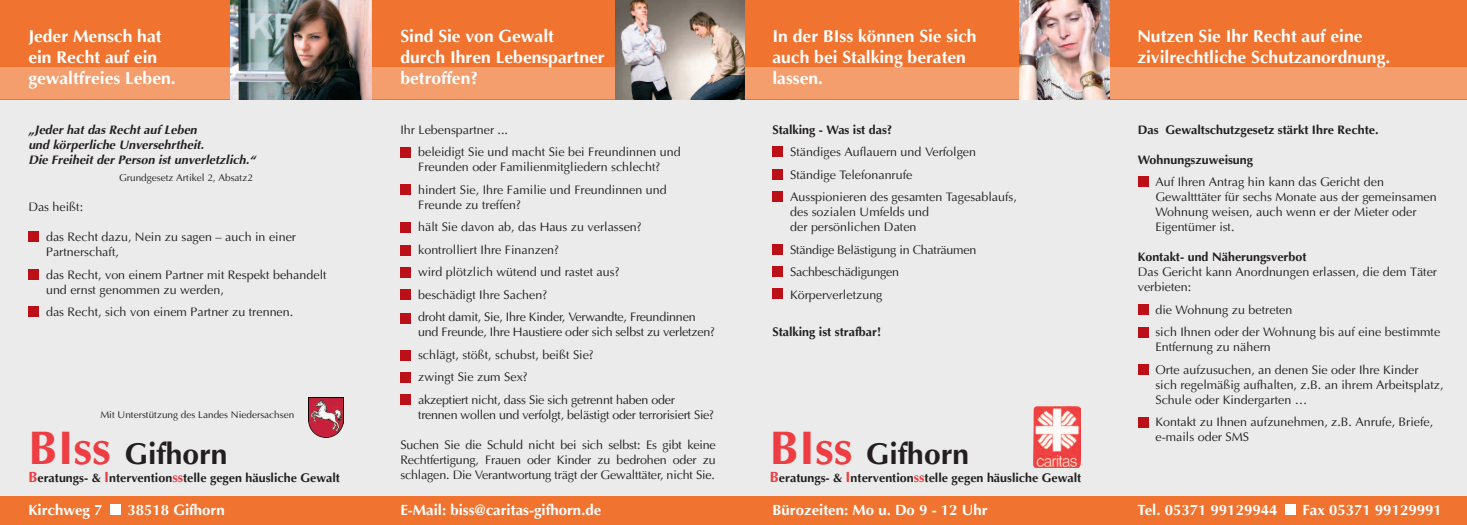
<style>
.page{position:relative;width:1467px;height:525px;background:#fff}
.page>*{position:absolute;margin:0;border:0;box-sizing:border-box;transform-origin:0 0}
.t1{font:700 30px "Ottawa";color:#231f20}
.t2{font:700 17.5px/21px "Ottawa";color:#fff}
.t3{font:700 15px "Ottawa";color:#fff}
.t4{font:12.5px/15px "Ottawa Plain";color:#231f20}
.t5{font:12.5px/22.5px "Ottawa Plain";letter-spacing:-.02em;color:#231f20}
.t6{font:700 12.5px "Ottawa";color:#231f20}
.t7{font:italic 700 12.5px/15px "Ottawa";color:#231f20}
.t8{font:10px "Ottawa Plain";color:#231f20}
.s1{font-size:48px;color:#ee3d43}
.s2{font-size:15px;color:#ee3d43}
.s3{font-size:13.75px;color:#ee3d43}
</style>
<div class="page">
<div style="left:0;top:0;width:1467px;height:524px;background:#eaebea"></div>
<div style="left:0;top:0;width:1467px;height:99px;background:#f07430"></div>
<div style="left:0;top:67px;width:1467px;height:32px;background:#f49d6d"></div>
<div style="left:0;top:496px;width:1467px;height:28px;background:#f07430"></div>
<div style="left:28px;top:231px;width:11px;height:11px;background:#bb1018"></div>
<div style="left:28px;top:268px;width:11px;height:11px;background:#bb1018"></div>
<div style="left:28px;top:306px;width:11px;height:11px;background:#bb1018"></div>
<div style="left:400px;top:147px;width:11px;height:11px;background:#bb1018"></div>
<div style="left:400px;top:184px;width:11px;height:11px;background:#bb1018"></div>
<div style="left:400px;top:221px;width:11px;height:11px;background:#bb1018"></div>
<div style="left:400px;top:244px;width:11px;height:11px;background:#bb1018"></div>
<div style="left:400px;top:267px;width:11px;height:11px;background:#bb1018"></div>
<div style="left:400px;top:289px;width:11px;height:10px;background:#bb1018"></div>
<div style="left:400px;top:313px;width:11px;height:10px;background:#bb1018"></div>
<div style="left:400px;top:350px;width:11px;height:10px;background:#bb1018"></div>
<div style="left:400px;top:372px;width:11px;height:11px;background:#bb1018"></div>
<div style="left:400px;top:394px;width:11px;height:11px;background:#bb1018"></div>
<div style="left:1138px;top:176px;width:10px;height:11px;background:#bb1018"></div>
<div style="left:1138px;top:304px;width:10px;height:11px;background:#bb1018"></div>
<div style="left:1138px;top:327px;width:10px;height:11px;background:#bb1018"></div>
<div style="left:1138px;top:364px;width:10px;height:10px;background:#bb1018"></div>
<div style="left:1138px;top:416px;width:10px;height:11px;background:#bb1018"></div>
<img style="left:1019px;top:0;width:90px;height:99px">
<img style="left:615px;top:0;width:129px;height:99px">
<img style="left:230px;top:0;width:142px;height:99px">
<div style="left:110px;top:504px;width:11px;height:11px;background:#fff"></div>
<div style="left:1285px;top:504px;width:10px;height:11px;background:#fff"></div>
<div style="left:772px;top:244px;width:11px;height:10px;background:#bb1018"></div>
<div style="left:772px;top:146px;width:11px;height:11px;background:#bb1018"></div>
<div style="left:772px;top:169px;width:11px;height:11px;background:#bb1018"></div>
<div style="left:772px;top:191px;width:11px;height:11px;background:#bb1018"></div>
<div style="left:772px;top:266px;width:11px;height:11px;background:#bb1018"></div>
<div style="left:772px;top:288px;width:11px;height:11px;background:#bb1018"></div>
<img style="left:308px;top:397px;width:36px;height:41px">
<img style="left:1033px;top:406px;width:48px;height:61px">
<h2 class="t2" style="left:28px;top:25px;width:149px">Jeder Mensch hat ein Recht auf ein gewaltfreies Leben.</h2>
<h2 class="t2" style="left:400px;top:25px;width:206px">Sind Sie von Gewalt<br>durch Ihren Lebenspartner betroffen?</h2>
<h2 class="t2" style="left:772px;top:25px;width:206px">In der BIss können Sie sich auch bei Stalking beraten lassen.</h2>
<h2 class="t2" style="left:1137px;top:25px;width:254px">Nutzen Sie Ihr Recht auf eine zivilrechtliche Schutzanordnung.</h2>
<p class="t4" style="left:418px;top:118px;width:264px;line-height:22.5px;text-indent:-18px">Ihr Lebenspartner ...<br>beleidigt Sie und macht Sie bei Freundinnen und</p>
<p class="t4" style="left:418px;top:155px;width:250px;line-height:22.5px">Freunden oder Familienmitgliedern schlecht? hindert Sie, Ihre Familie und Freundinnen und</p>
<p class="t4" style="left:418px;top:193px;width:279px;line-height:22.5px">Freunde zu treffen?<br>hält Sie davon ab, das Haus zu verlassen? kontrolliert Ihre Finanzen?<br>wird plötzlich wütend und rastet aus?<br>beschädigt Ihre Sachen?<br>droht damit, Sie, Ihre Kinder, Verwandte, Freundinnen</p>
<p class="t5" style="left:418px;top:320px;width:298px">und Freunde, Ihre Haustiere oder sich selbst zu verletzen? schlägt, stößt, schubst, beißt Sie?<br>zwingt Sie zum Sex?<br>akzeptiert nicht, dass Sie sich getrennt haben oder</p>
<p class="t5" style="left:418px;top:403px;width:297px">trennen wollen und verfolgt, belästigt oder terrorisiert Sie?</p>
<p class="t4" style="left:400px;top:437px;width:317px;text-align:justify">Suchen Sie die Schuld nicht bei sich selbst: Es gibt keine Rechtfertigung, Frauen oder Kinder zu bedrohen oder zu schlagen. Die Verantwortung trägt der Gewalttäter, nicht Sie.</p>
<p class="t7" style="left:28px;top:122px;width:229px">„Jeder hat das Recht auf Leben<br>und körperliche Unversehrtheit.<br>Die Freiheit der Person ist unverletzlich.“</p>
<p class="t8" style="left:119px;top:172px;width:135px">Grundgesetz Artikel 2, Absatz2</p>
<p class="t4" style="left:28px;top:199px;width:56px">Das heißt:</p>
<p class="t4" style="left:46px;top:229px;width:252px">das Recht dazu, Nein zu sagen – auch in einer<br>Partnerschaft,</p>
<p class="t4" style="left:46px;top:267px;width:282px">das Recht, von einem Partner mit Respekt behandelt und ernst genommen zu werden,</p>
<p class="t4" style="left:46px;top:304px;width:249px">das Recht, sich von einem Partner zu trennen.</p>
<p class="t6" style="left:772px;top:121px;width:122px">Stalking - Was ist das?</p>
<p class="t4" style="left:790px;top:141px;width:228px;line-height:22.5px">Ständiges Auflauern und Verfolgen<br>Ständige Telefonanrufe<br>Ausspionieren des gesamten Tagesablaufs,</p>
<p class="t4" style="left:790px;top:204px;width:140px">des sozialen Umfelds und der persönlichen Daten</p>
<p class="t5" style="left:790px;top:238px;width:188px">Ständige Belästigung in Chaträumen<br>Sachbeschädigungen<br>Körperverletzung</p>
<p class="t6" style="left:772px;top:324px;width:110px">Stalking ist strafbar!</p>
<p class="t6" style="left:1138px;top:121px;width:242px">Das Gewaltschutzgesetz stärkt Ihre Rechte.</p>
<p class="t6" style="left:1138px;top:151px;width:117px">Wohnungszuweisung</p>
<p class="t4" style="left:1155px;top:174px;width:283px">Auf Ihren Antrag hin kann das Gericht den Gewaltttäter für sechs Monate aus der gemeinsamen Wohnung weisen, auch wenn er der Mieter oder Eigentümer ist.</p>
<p class="t6" style="left:1138px;top:249px;width:170px">Kontakt- und Näherungsverbot</p>
<p class="t4" style="left:1138px;top:264px;width:301px">Das Gericht kann Anordnungen erlassen, die dem Täter verbieten:</p>
<p class="t4" style="left:1155px;top:298px;width:286px;line-height:22.5px">die Wohnung zu betreten<br>sich Ihnen oder der Wohnung bis auf eine bestimmte</p>
<p class="t4" style="left:1155px;top:336px;width:265px;line-height:22.5px">Entfernung zu nähern<br>Orte aufzusuchen, an denen Sie oder Ihre Kinder</p>
<p class="t4" style="left:1155px;top:377px;width:290px">sich regelmäßig aufhalten, z.B. an ihrem Arbeitsplatz,<br>Schule oder Kindergarten …</p>
<p class="t4" style="left:1155px;top:414px;width:279px">Kontakt zu Ihnen aufzunehmen, z.B. Anrufe, Briefe, e-mails oder SMS</p>
<p class="t8" style="left:100px;top:408px;width:195px">Mit Unterstützung des Landes Niedersachsen</p>
<h1 class="t1" style="left:28px;top:434px;width:201px"><span class="s1">BIss</span> Gifhorn</h1>
<p class="t6" style="left:28px;top:469px;width:313px"><span class="s2">B</span>eratungs- &amp; <span class="s2">I</span>ntervention<span class="s3">ss</span>telle gegen häusliche Gewalt</p>
<p class="t3" style="left:28px;top:500px;width:76px">Kirchweg 7</p>
<p class="t3" style="left:127px;top:500px;width:99px">38518 Gifhorn</p>
<p class="t3" style="left:400px;top:500px;width:202px">E-Mail: biss@caritas-gifhorn.de</p>
<p class="t3" style="left:772px;top:500px;width:217px">Bürozeiten: Mo u. Do 9 - 12 Uhr</p>
<p class="t3" style="left:1137px;top:500px;width:141px">Tel. 05371 99129944</p>
<p class="t3" style="left:1302px;top:500px;width:141px">Fax 05371 99129991</p>
<h1 class="t1" style="left:770px;top:434px;width:201px"><span class="s1">BIss</span> Gifhorn</h1>
<p class="t6" style="left:770px;top:469px;width:313px"><span class="s2">B</span>eratungs- &amp; <span class="s2">I</span>ntervention<span class="s3">ss</span>telle gegen häusliche Gewalt</p>
</div>
